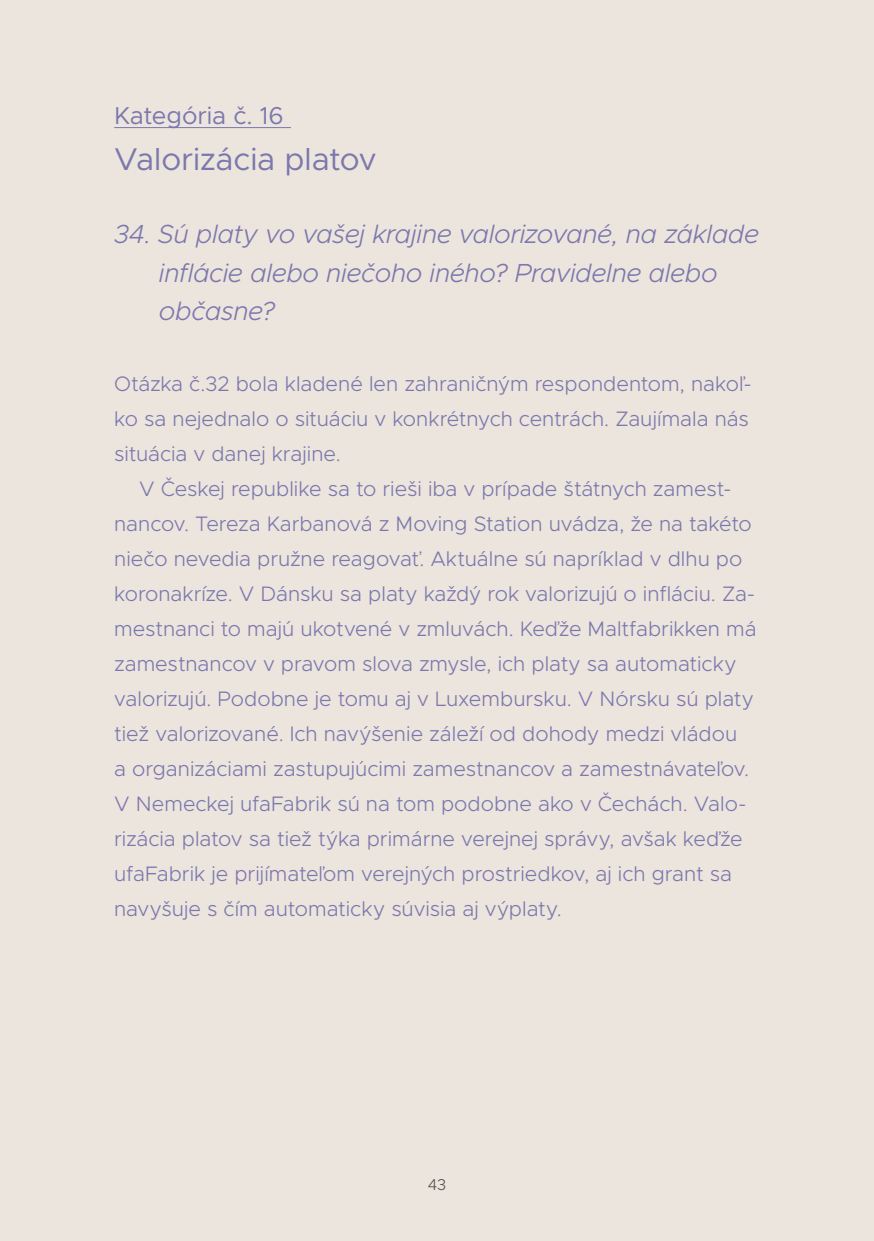
<style>
.page{position:relative;width:874px;height:1241px;background:#fff}
.page>*{position:absolute;margin:0;border:0;box-sizing:border-box;transform-origin:0 0}
.t1{font:31.5px "Metropolis";letter-spacing:-.005em;color:#7c77ad}
.t2{font:italic 300 26.25px/38.5px "Metropolis";letter-spacing:-.015em;color:#7c77ad}
.t3{font:24.5px "Metropolis";letter-spacing:-.005em;color:#7c77ad}
.t4{font:300 21px/35px "Metropolis";color:#7c77ad}
.t5{font:300 15.75px "Metropolis";color:#000}
</style>
<div class="page">
<div style="left:0;top:0;width:873px;height:1240px;background:#ebe5dd"></div>
<hr style="left:114px;top:127px;width:177px;height:1px;background:#7c77ad">
<p class="t3" style="left:114px;top:101px;width:171px">Kategória č. 16</p>
<h1 class="t1" style="left:114px;top:139px;width:264px">Valorizácia platov</h1>
<p class="t2" style="left:159px;top:215px;width:601px;text-indent:-45px">34. Sú platy vo vašej krajine valorizované, na základe inflácie alebo niečoho iného? Pravidelne alebo občasne?</p>
<p class="t4" style="left:114px;top:365px;width:638px">Otázka č.32 bola kladené len zahraničným respondentom, nakoľ&shy;ko sa nejednalo o situáciu v konkrétnych centrách. Zaujímala nás situácia v danej krajine.</p>
<p class="t4" style="left:114px;top:471px;width:643px;text-indent:25px">V Českej republike sa to rieši iba v prípade štátnych zamest&shy;nancov. Tereza Karbanová z Moving Station uvádza, že na takéto niečo nevedia pružne reagovať. Aktuálne sú napríklad v dlhu po koronakríze. V Dánsku sa platy každý rok valorizujú o infláciu. Za&shy;mestnanci to majú ukotvené v zmluvách. Keďže Maltfabrikken má zamestnancov v pravom slova zmysle, ich platy sa automaticky valorizujú. Podobne je tomu aj v Luxembursku. V Nórsku sú platy tiež valorizované. Ich navýšenie záleží od dohody medzi vládou<br>a organizáciami zastupujúcimi zamestnancov a zamestnávateľov.<br>V Nemeckej ufaFabrik sú na tom podobne ako v Čechách. Valo&shy;rizácia platov sa tiež týka primárne verejnej správy, avšak keďže ufaFabrik je prijímateľom verejných prostriedkov, aj ich grant sa navyšuje s čím automaticky súvisia aj výplaty.</p>
<p class="t5" style="left:427px;top:1174px;width:20px">43</p>
</div>
